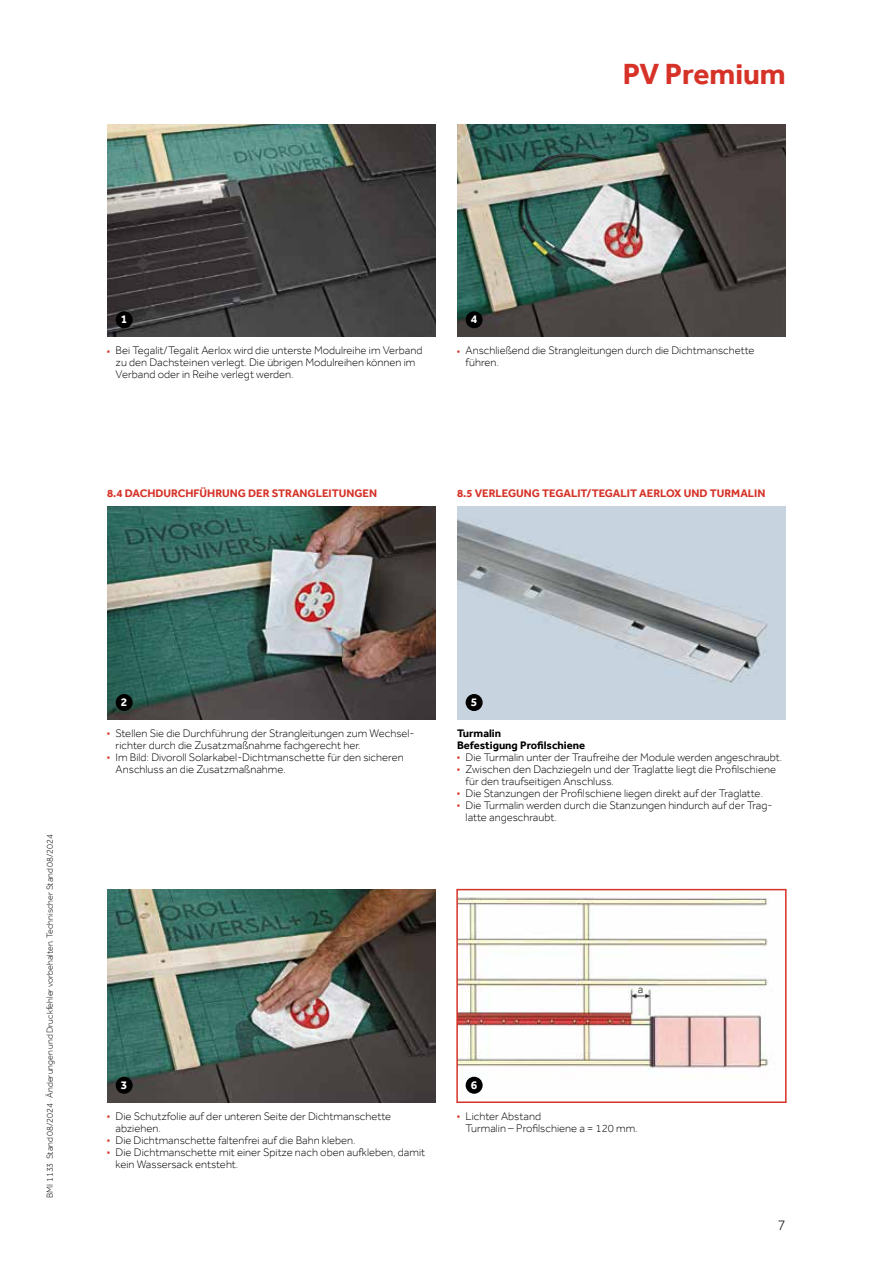
<style>
.page{position:relative;width:893px;height:1263px;background:#fff}
.page>*{position:absolute;margin:0;border:0;box-sizing:border-box;transform-origin:0 0}
.t1{font:700 30px "Effra";color:#d63228}
.t2{font:300 15px "Effra";color:#000}
.t3{font:700 12px "Effra";color:#fff}
.t4{font:300 11.25px/12px "Effra";color:#000}
.t5{font:700 11.25px "Effra";color:#d63228}
.t6{font:700 11.25px/12px "Effra";color:#000}
.t7{font:300 9px "Effra";color:#000}
.s1{color:#d63228}
</style>
<div class="page">
<img style="left:107px;top:124px;width:329px;height:213px">
<img style="left:107px;top:507px;width:329px;height:212px">
<img style="left:107px;top:890px;width:329px;height:212px">
<img style="left:457px;top:124px;width:329px;height:213px">
<img style="left:457px;top:507px;width:329px;height:212px">
<img style="left:459px;top:893px;width:310px;height:201px">
<div style="left:456px;top:889px;width:331px;height:214px;border:2px solid #d63228"></div>
<div style="left:116px;top:311px;width:17px;height:17px;background:#000;border-radius:50%"></div>
<div style="left:116px;top:694px;width:17px;height:17px;background:#000;border-radius:50%"></div>
<div style="left:116px;top:1077px;width:17px;height:17px;background:#000;border-radius:50%"></div>
<div style="left:466px;top:311px;width:17px;height:17px;background:#000;border-radius:50%"></div>
<div style="left:466px;top:694px;width:17px;height:17px;background:#000;border-radius:50%"></div>
<div style="left:466px;top:1077px;width:17px;height:17px;background:#000;border-radius:50%"></div>
<h1 class="t1" style="left:623px;top:56px;width:164px">PV Premium</h1>
<p class="t3" style="left:121px;top:312px;width:8px">1</p>
<p class="t4" style="left:116px;top:344px;width:308px;text-indent:-9px"><span class="s1">■</span> Bei Tegalit/Tegalit Aerlox wird die unterste Modulreihe im Verband zu den Dachsteinen verlegt. Die übrigen Modulreihen können im<br>Verband oder in Reihe verlegt werden.</p>
<p class="t3" style="left:471px;top:312px;width:8px">4</p>
<p class="t4" style="left:466px;top:344px;width:290px;text-indent:-9px"><span class="s1">■</span> Anschließend die Strangleitungen durch die Dichtmanschette führen.</p>
<p class="t5" style="left:107px;top:487px;width:271px">8.4 DACHDURCHFÜHRUNG DER STRANGLEITUNGEN</p>
<p class="t5" style="left:457px;top:487px;width:310px">8.5 VERLEGUNG TEGALIT/TEGALIT AERLOX UND TURMALIN</p>
<p class="t7" style="left:44px;top:1198px;width:366px;rotate:-90deg">BMI 1133 Stand 08/2024 · Änderungen und Druckfehler vorbehalten. Technischer Stand 08/2024</p>
<p class="t3" style="left:121px;top:695px;width:8px">2</p>
<p class="t4" style="left:116px;top:727px;width:299px;text-indent:-9px"><span class="s1">■</span> Stellen Sie die Durchführung der Strangleitungen zum Wechsel&shy;richter durch die Zusatzmaßnahme fachgerecht her.</p>
<p class="t4" style="left:116px;top:751px;width:289px;text-indent:-9px"><span class="s1">■</span> Im Bild: Divoroll Solarkabel-Dichtmanschette für den sicheren<br>Anschluss an die Zusatzmaßnahme.</p>
<p class="t3" style="left:471px;top:695px;width:8px">5</p>
<p class="t6" style="left:457px;top:727px;width:130px">Turmalin<br>Befestigung Profilschiene</p>
<p class="t4" style="left:457px;top:751px;width:327px"><span class="s1">■</span> Die Turmalin unter der Traufreihe der Module werden angeschraubt.</p>
<p class="t4" style="left:466px;top:763px;width:312px;text-indent:-9px"><span class="s1">■</span> Zwischen den Dachziegeln und der Traglatte liegt die Profilschiene für den traufseitigen Anschluss.</p>
<p class="t4" style="left:457px;top:787px;width:307px"><span class="s1">■</span> Die Stanzungen der Profilschiene liegen direkt auf der Traglatte.</p>
<p class="t4" style="left:466px;top:799px;width:306px;text-indent:-9px"><span class="s1">■</span> Die Turmalin werden durch die Stanzungen hindurch auf der Trag&shy;latte angeschraubt.</p>
<p class="t4" style="left:638px;top:983px;width:7px">a</p>
<p class="t3" style="left:121px;top:1078px;width:8px">3</p>
<p class="t4" style="left:116px;top:1110px;width:277px;text-indent:-9px"><span class="s1">■</span> Die Schutzfolie auf der unteren Seite der Dichtmanschette abziehen.</p>
<p class="t4" style="left:107px;top:1134px;width:250px"><span class="s1">■</span> Die Dichtmanschette faltenfrei auf die Bahn kleben.</p>
<p class="t4" style="left:116px;top:1146px;width:311px;text-indent:-9px"><span class="s1">■</span> Die Dichtmanschette mit einer Spitze nach oben aufkleben, damit kein Wassersack entsteht.</p>
<p class="t3" style="left:471px;top:1078px;width:8px">6</p>
<p class="t4" style="left:466px;top:1110px;width:174px;text-indent:-9px"><span class="s1">■</span> Lichter Abstand<br>Turmalin – Profilschiene a = 120 mm.</p>
<h2 class="t2" style="left:778px;top:1216px;width:10px">7</h2>
</div>
